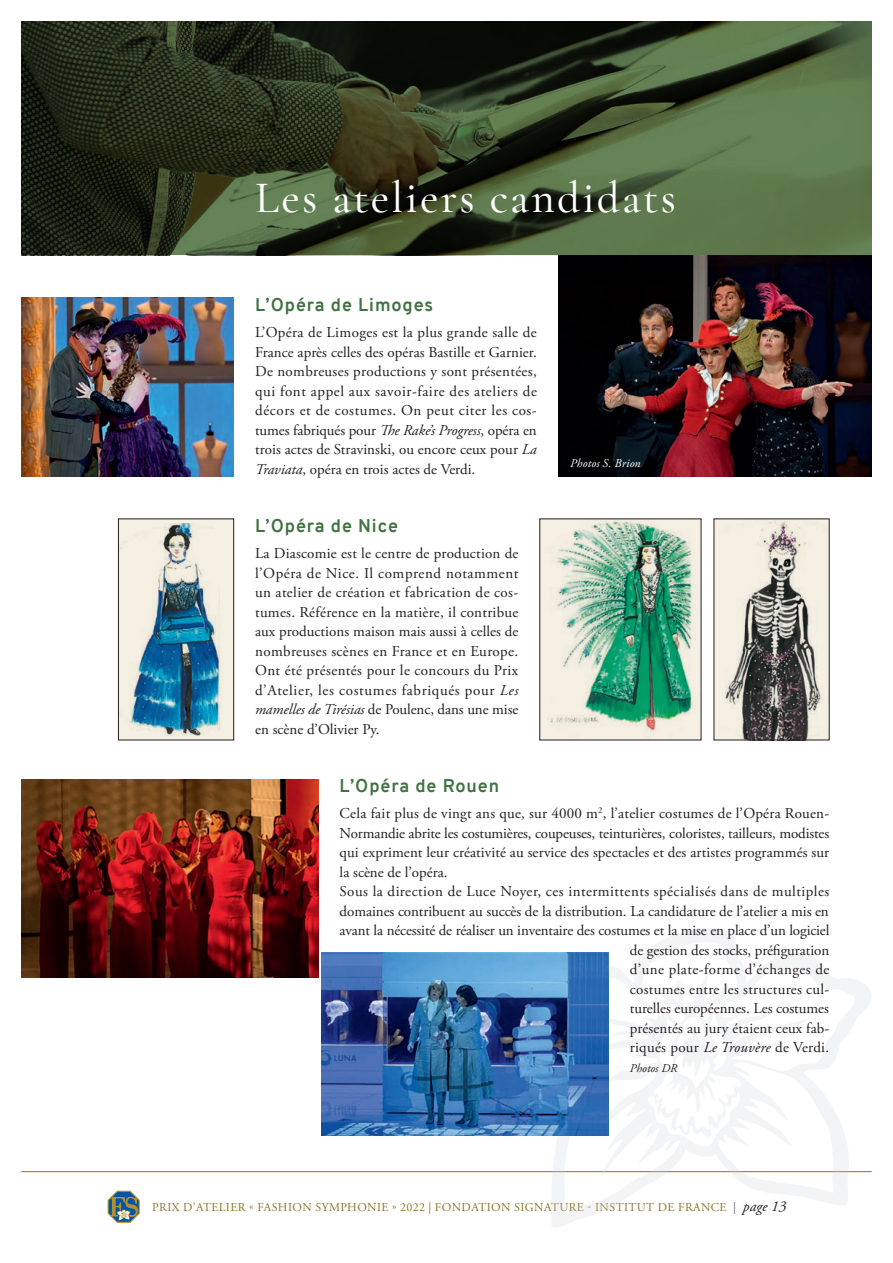
<style>
.page{position:relative;width:893px;height:1263px;background:#fff}
.page>*{position:absolute;margin:0;border:0;box-sizing:border-box;transform-origin:0 0}
.t1{font:500 45px "Cormorant Garamond";letter-spacing:.05em;color:#fff}
.Noms_Jury{font:700 18px "Overpass";letter-spacing:.05em;color:#407242}
.Noms_Jury-2{font:15px/19.5px "Adobe Garamond Pro";letter-spacing:.005em;color:#231f20;text-align:justify}
.t2{font:12px "Adobe Garamond Pro";letter-spacing:.035em;color:#887426}
.t3{font:italic 12px "Adobe Garamond Pro";letter-spacing:.015em;color:#fff}
.Noms_Jury-3{font:italic 12px "Adobe Garamond Pro";color:#231f20}
.s1{font-style:italic}
.s2{color:#636366}
.s3{font-style:italic;font-size:15px;color:#231f20}
</style>
<div class="page">
<hr style="left:21px;top:1171px;width:851px;height:1px;background:#887426">
<svg style="left:108px;top:1191px;width:32px;height:32px"></svg>
<img style="left:21px;top:21px;width:851px;height:234px">
<img style="left:496px;top:929px;width:376px;height:298px">
<img style="left:21px;top:298px;width:213px;height:178px">
<img style="left:322px;top:952px;width:287px;height:184px">
<img style="left:542px;top:521px;width:157px;height:217px">
<img style="left:716px;top:521px;width:111px;height:217px">
<div style="left:118px;top:519px;width:116px;height:221px;background:#f5f0e3"></div>
<img style="left:120px;top:524px;width:102px;height:211px">
<div style="left:118px;top:519px;width:116px;height:221px;border:1px solid #231f20"></div>
<img style="left:558px;top:255px;width:314px;height:221px">
<img style="left:21px;top:780px;width:297px;height:198px">
<p class="t1" style="left:255px;top:170px;width:422px">Les ateliers candidats</p>
<p class="Noms_Jury" style="left:255px;top:292px;width:180px">L’Opéra de Limoges</p>
<p class="Noms_Jury-2" style="left:255px;top:323px;width:283px">L’Opéra de Limoges est la plus grande salle de France après celles des opéras Bastille et Garnier.<br>De nombreuses productions y sont présentées, qui font appel aux savoir-faire des ateliers de décors et de costumes. On peut citer les cos&shy;tumes fabriqués pour <span class="s1">The Rake’s Progress</span>, opéra en trois actes de Stravinski, ou encore ceux pour <span class="s1">La Traviata</span>, opéra en trois actes de Verdi.</p>
<p class="Noms_Jury" style="left:255px;top:513px;width:144px">L’Opéra de Nice</p>
<p class="Noms_Jury-2" style="left:255px;top:544px;width:265px">La Diascomie est le centre de production de l’Opéra de Nice. Il comprend notamment un atelier de création et fabrication de cos&shy;tumes. Référence en la matière, il contribue aux productions maison mais aussi à celles de nombreuses scènes en France et en Europe.<br>Ont été présentés pour le concours du Prix d’Atelier, les costumes fabriqués pour <span class="s1">Les mamelles de Tirésias</span> de Poulenc, dans une mise en scène d’Olivier Py.</p>
<p class="t3" style="left:570px;top:456px;width:72px">Photos S. Brion</p>
<p class="Noms_Jury" style="left:340px;top:773px;width:161px">L’Opéra de Rouen</p>
<p class="Noms_Jury-2" style="left:340px;top:804px;width:491px">Cela fait plus de vingt ans que, sur 4000 m<sup>2</sup>, l’atelier costumes de l’Opéra Rouen-Normandie abrite les costumières, coupeuses, teinturières, coloristes, tailleurs, modistes qui expriment leur créativité au service des spectacles et des artistes programmés sur la scène de l’opéra.</p>
<p class="Noms_Jury-2" style="left:340px;top:882px;width:491px;text-align:right">Sous la direction de Luce Noyer, ces intermittents spécialisés dans de multiples domaines contribuent au succès de la distribution. La candidature de l’atelier a mis en avant la nécessité de réaliser un inventaire des costumes et la mise en place d’un logiciel de gestion des stocks, préfiguration<br>d’une plate-forme d’échanges de<br>costumes entre les structures cul-<br>turelles européennes. Les costumes<br>présentés au jury étaient ceux fab-<br>riqués pour <span class="s1">Le Trouvère</span> de Verdi.</p>
<p class="Noms_Jury-3" style="left:630px;top:1060px;width:49px">Photos DR</p>
<p class="t2" style="left:152px;top:1200px;width:636px">PRIX D’ATELIER « FASHION SYMPHONIE » 2022 | FONDATION SIGNATURE - INSTITUT DE FRANCE <span class="s2">|</span> <span class="s3">page 13</span></p>
</div>
